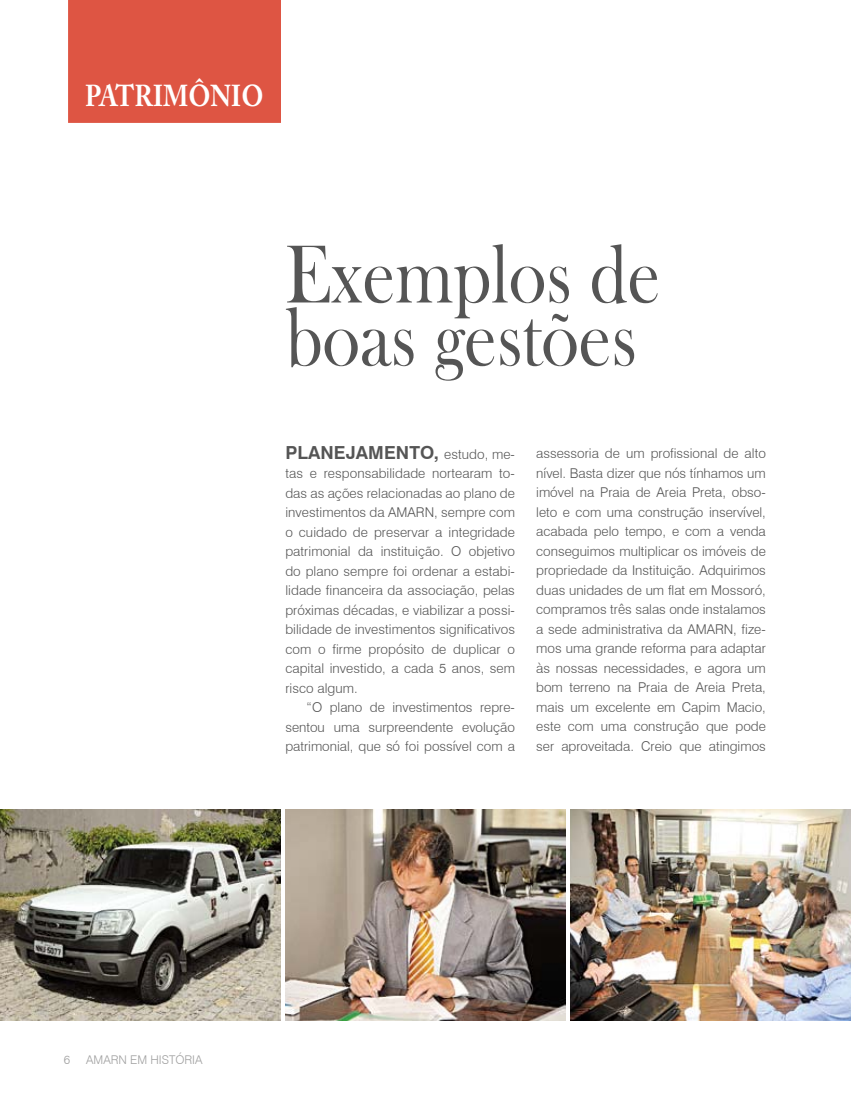
<style>
.page{position:relative;width:851px;height:1106px;background:#fff}
.page>*{position:absolute;margin:0;border:0;box-sizing:border-box;transform-origin:0 0}
.t1{font:85.05px/63px "Bask Old Face";color:#555;scale:.85 1}
.t2{font:700 30px "Adobe Caslon Pro";letter-spacing:-.005em;color:#fff;scale:.85 1}
.t3{font:700 18px "Swiss 721 BT";letter-spacing:.005em;color:#555}
.t4{font:300 13.5px/19.5px "Swiss 721 BT";color:#555;text-align:justify}
.t5{font:300 12px "Swiss 721 BT";color:#a0a0a0}
.s1{font-weight:300;font-size:13.5px}
</style>
<div class="page">
<div style="left:68px;top:0;width:213px;height:123px;background:#de5543"></div>
<img style="left:0;top:809px;width:280px;height:211px">
<img style="left:285px;top:809px;width:280px;height:211px">
<img style="left:570px;top:809px;width:280px;height:211px">
<h2 class="t2" style="left:85px;top:78px;width:211px">PATRIMÔNIO</h2>
<h1 class="t1" style="left:285px;top:245px;width:442px">Exemplos de boas gestões</h1>
<h3 class="t3" style="left:285px;top:441px;width:231px">PLANEJAMENTO, <span class="s1">estudo, me-</span></h3>
<p class="t4" style="left:285px;top:463px;width:231px">tas e responsabilidade nortearam to&shy;das as ações relacionadas ao plano de investimentos da AMARN, sempre com o cuidado de preservar a integridade patrimonial da instituição. O objetivo do plano sempre foi ordenar a estabi&shy;lidade financeira da associação, pelas próximas décadas, e viabilizar a possi&shy;bilidade de investimentos significativos com o firme propósito de duplicar o capital investido, a cada 5 anos, sem risco algum.</p>
<p class="t4" style="left:285px;top:697px;width:231px;text-indent:21px">“O plano de investimentos repre&shy;sentou uma surpreendente evolução patrimonial, que só foi possível com a</p>
<p class="t4" style="left:536px;top:444px;width:231px">assessoria de um profissional de alto nível. Basta dizer que nós tínhamos um imóvel na Praia de Areia Preta, obso&shy;leto e com uma construção inservível, acabada pelo tempo, e com a venda conseguimos multiplicar os imóveis de propriedade da I nstituição. Adquirimos duas unidades de um flat em Mossoró, compramos três salas onde instalamos a sede administrativa da AMARN, fize&shy;mos uma grande reforma para adaptar às nossas necessidades, e agora um bom terreno na Praia de Areia Preta, mais um excelente em Capim Macio, este com uma construção que pode ser aproveitada. Creio que atingimos</p>
<p class="t5" style="left:64px;top:1052px;width:8px">6</p>
<p class="t5" style="left:86px;top:1052px;width:117px">AMARN em História</p>
</div>
